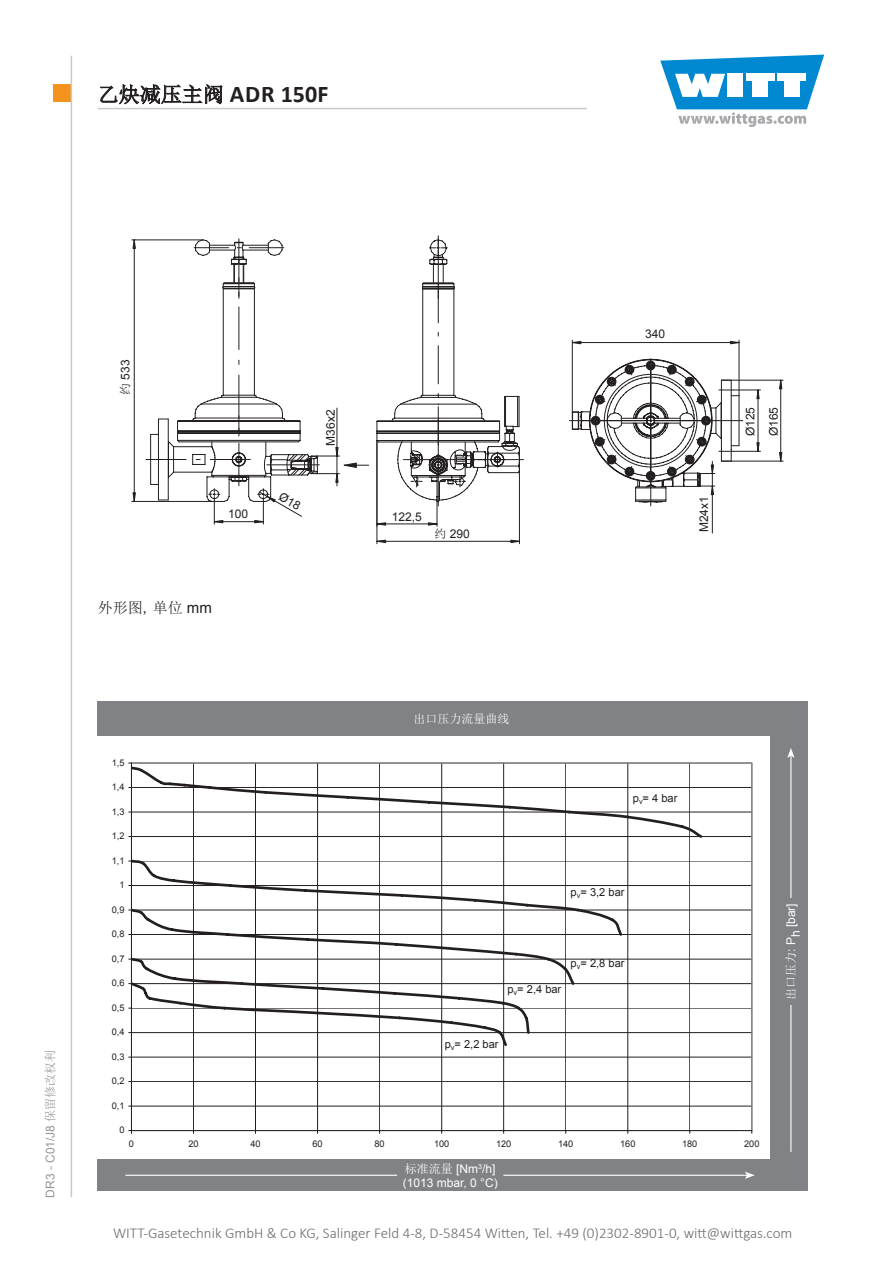
<style>
.page{position:relative;width:893px;height:1263px;background:#fff}
.page>*{position:absolute;margin:0;border:0;box-sizing:border-box;transform-origin:0 0}
.t1{font:700 24px "Calibri";letter-spacing:.02em;color:#231f20}
.t2{font:300 15px "Calibri";color:#6b6c6f}
.Einleitungstext{font:15px "Sim Sun";color:#231f20}
.t3{font:12px/14.4px "Arial";color:#fff}
.Einleitungstext-2{font:12px "Arial";color:#231f20}
.t4{font:12px "Arial";color:#949698}
.t5{font:12px "Sim Sun";color:#fff}
.t6{font:11.1px "Arial";color:#231f20}
.t7{font:9.15px "Arial";color:#231f20}
.s1{font-family:"Sim Sun";font-weight:400;font-size:21px}
.s2{font-family:"Sim Sun"}
.s3{font-family:"Arial"}
</style>
<div class="page">
<div style="left:53px;top:85px;width:17px;height:17px;background:#f5941d"></div>
<svg style="left:660px;top:55px;width:164px;height:72px"></svg>
<hr style="left:71px;top:56px;width:1px;height:1141px;background:#c7c9cb">
<hr style="left:98px;top:108px;width:489px;height:1px;background:#c7c9cb">
<svg style="left:99px;top:84px;width:124px;height:21px"></svg>
<div style="left:98px;top:702px;width:710px;height:489px;background:#808285"></div>
<div style="left:94px;top:737px;width:676px;height:422px;background:#fff"></div>
<hr style="left:131px;top:1106px;width:621px;height:1px;background:#231f20">
<hr style="left:131px;top:1081px;width:621px;height:1px;background:#231f20">
<hr style="left:131px;top:1057px;width:621px;height:1px;background:#231f20">
<hr style="left:131px;top:1032px;width:621px;height:1px;background:#231f20">
<hr style="left:131px;top:1008px;width:621px;height:1px;background:#231f20">
<hr style="left:131px;top:983px;width:621px;height:1px;background:#231f20">
<hr style="left:131px;top:959px;width:621px;height:1px;background:#231f20">
<hr style="left:131px;top:934px;width:621px;height:1px;background:#231f20">
<hr style="left:131px;top:910px;width:621px;height:1px;background:#231f20">
<hr style="left:131px;top:885px;width:621px;height:1px;background:#231f20">
<hr style="left:131px;top:861px;width:621px;height:1px;background:#231f20">
<hr style="left:131px;top:836px;width:621px;height:1px;background:#231f20">
<hr style="left:131px;top:812px;width:621px;height:1px;background:#231f20">
<hr style="left:131px;top:787px;width:621px;height:1px;background:#231f20">
<hr style="left:194px;top:763px;width:1px;height:367px;background:#231f20">
<hr style="left:255px;top:763px;width:1px;height:367px;background:#231f20">
<hr style="left:317px;top:763px;width:1px;height:367px;background:#231f20">
<hr style="left:380px;top:763px;width:1px;height:367px;background:#231f20">
<hr style="left:441px;top:763px;width:1px;height:367px;background:#231f20">
<hr style="left:503px;top:763px;width:1px;height:367px;background:#231f20">
<hr style="left:566px;top:763px;width:1px;height:367px;background:#231f20">
<hr style="left:627px;top:763px;width:1px;height:367px;background:#231f20">
<hr style="left:690px;top:763px;width:1px;height:367px;background:#231f20">
<hr style="left:752px;top:763px;width:1px;height:367px;background:#231f20">
<hr style="left:131px;top:763px;width:1px;height:367px;background:#231f20">
<hr style="left:131px;top:1130px;width:621px;height:1px;background:#231f20">
<svg style="left:129px;top:763px;width:576px;height:77px"></svg>
<svg style="left:129px;top:859px;width:495px;height:189px"></svg>
<svg style="left:132px;top:240px;width:4px;height:9px"></svg>
<svg style="left:132px;top:492px;width:4px;height:9px"></svg>
<hr style="left:132px;top:239px;width:71px;height:1px;background:#231f20">
<hr style="left:132px;top:501px;width:80px;height:1px;background:#231f20">
<hr style="left:134px;top:240px;width:1px;height:261px;background:#231f20">
<svg style="left:376px;top:236px;width:147px;height:309px"></svg>
<svg style="left:778px;top:379px;width:5px;height:11px"></svg>
<svg style="left:778px;top:451px;width:5px;height:10px"></svg>
<hr style="left:721px;top:380px;width:62px;height:1px;background:#231f20">
<hr style="left:721px;top:461px;width:62px;height:1px;background:#231f20">
<hr style="left:780px;top:380px;width:1px;height:81px;background:#231f20">
<svg style="left:729px;top:340px;width:11px;height:5px"></svg>
<svg style="left:571px;top:340px;width:11px;height:5px"></svg>
<hr style="left:738px;top:340px;width:1px;height:56px;background:#231f20">
<hr style="left:572px;top:340px;width:1px;height:72px;background:#231f20">
<hr style="left:572px;top:342px;width:167px;height:1px;background:#231f20">
<svg style="left:569px;top:358px;width:191px;height:176px"></svg>
<svg style="left:740px;top:1130px;width:13px;height:4px"></svg>
<hr style="left:790px;top:755px;width:1px;height:397px;background:#fff">
<svg style="left:787px;top:748px;width:8px;height:10px"></svg>
<div style="left:779px;top:898px;width:23px;height:107px;background:#808285"></div>
<hr style="left:125px;top:1175px;width:622px;height:1px;background:#fff">
<svg style="left:745px;top:1171px;width:10px;height:8px"></svg>
<div style="left:398px;top:1161px;width:105px;height:29px;background:#808285"></div>
<svg style="left:146px;top:238px;width:223px;height:286px"></svg>
<h1 class="t1" style="left:98px;top:78px;width:232px"><span class="s1">乙炔减压主阀</span> ADR 150F</h1>
<p class="t4" style="left:42px;top:1197px;width:150px;rotate:-90deg">DR3 - C01/J8 <span class="s2">保留修改权利</span></p>
<p class="Einleitungstext-2" style="left:117px;top:395px;width:37px;rotate:-90deg"><span class="s2">约</span> 533</p>
<p class="Einleitungstext-2" style="left:645px;top:326px;width:22px">340</p>
<p class="Einleitungstext-2" style="left:323px;top:446px;width:38px;rotate:-90deg">M36x2</p>
<p class="Einleitungstext-2" style="left:742px;top:436px;width:31px;rotate:-90deg">Ø125</p>
<p class="Einleitungstext-2" style="left:766px;top:436px;width:31px;rotate:-90deg">Ø165</p>
<p class="Einleitungstext-2" style="left:228px;top:506px;width:22px">100</p>
<p class="Einleitungstext-2" style="left:392px;top:508px;width:32px">122,5</p>
<p class="Einleitungstext-2" style="left:434px;top:525px;width:37px"><span class="s2">约</span> 290</p>
<p class="Einleitungstext-2" style="left:696px;top:532px;width:38px;rotate:-90deg">M24x1</p>
<p class="Einleitungstext" style="left:98px;top:600px;width:116px">外形图, 单位 <span class="s3">mm</span></p>
<p class="t7" style="left:112px;top:757px;width:14px">1,5</p>
<p class="t7" style="left:112px;top:781px;width:14px">1,4</p>
<p class="t7" style="left:112px;top:806px;width:14px">1,3</p>
<p class="t7" style="left:112px;top:830px;width:14px">1,2</p>
<p class="t7" style="left:112px;top:855px;width:14px">1,1</p>
<p class="t7" style="left:119px;top:879px;width:7px">1</p>
<p class="t7" style="left:112px;top:904px;width:14px">0,9</p>
<p class="t7" style="left:112px;top:928px;width:14px">0,8</p>
<p class="t7" style="left:112px;top:953px;width:14px">0,7</p>
<p class="t7" style="left:112px;top:977px;width:14px">0,6</p>
<p class="t7" style="left:112px;top:1002px;width:14px">0,5</p>
<p class="t7" style="left:112px;top:1026px;width:14px">0,4</p>
<p class="t7" style="left:112px;top:1051px;width:14px">0,3</p>
<p class="t7" style="left:112px;top:1075px;width:14px">0,2</p>
<p class="t7" style="left:112px;top:1100px;width:14px">0,1</p>
<p class="t7" style="left:119px;top:1124px;width:7px">0</p>
<p class="t5" style="left:413px;top:713px;width:97px">出口压力流量曲线</p>
<p class="t6" style="left:633px;top:791px;width:46px">p<sub>v</sub>= 4 bar</p>
<p class="t6" style="left:571px;top:885px;width:55px">p<sub>v</sub>= 3,2 bar</p>
<p class="t6" style="left:507px;top:981px;width:55px">p<sub>v</sub>= 2,4 bar</p>
<p class="t6" style="left:571px;top:955px;width:55px">p<sub>v</sub>= 2,8 bar</p>
<p class="t6" style="left:445px;top:1036px;width:55px">p<sub>v</sub>= 2,2 bar</p>
<p class="t3" style="left:784px;top:1000px;width:98px;rotate:-90deg"><span class="s2">出口压力</span>: Ph [bar]</p>
<p class="t7" style="left:129px;top:1137px;width:7px">0</p>
<p class="t7" style="left:188px;top:1137px;width:12px">20</p>
<p class="t7" style="left:250px;top:1137px;width:12px">40</p>
<p class="t7" style="left:312px;top:1137px;width:12px">60</p>
<p class="t7" style="left:375px;top:1137px;width:12px">80</p>
<p class="t7" style="left:434px;top:1137px;width:17px">100</p>
<p class="t7" style="left:496px;top:1137px;width:17px">120</p>
<p class="t7" style="left:558px;top:1137px;width:17px">140</p>
<p class="t7" style="left:620px;top:1137px;width:17px">160</p>
<p class="t7" style="left:682px;top:1137px;width:17px">180</p>
<p class="t7" style="left:744px;top:1137px;width:17px">200</p>
<p class="t3" style="left:403px;top:1161px;width:96px"><span class="s2">标准流量</span> [Nm<sup>3</sup>/h] (1013 mbar, 0 °C)</p>
<p class="t2" style="left:113px;top:1224px;width:681px">WITT-Gasetechnik GmbH &amp; Co KG, Salinger Feld 4-8, D-58454 Witten, Tel. +49 (0)2302-8901-0, witt@wittgas.com</p>
</div>
